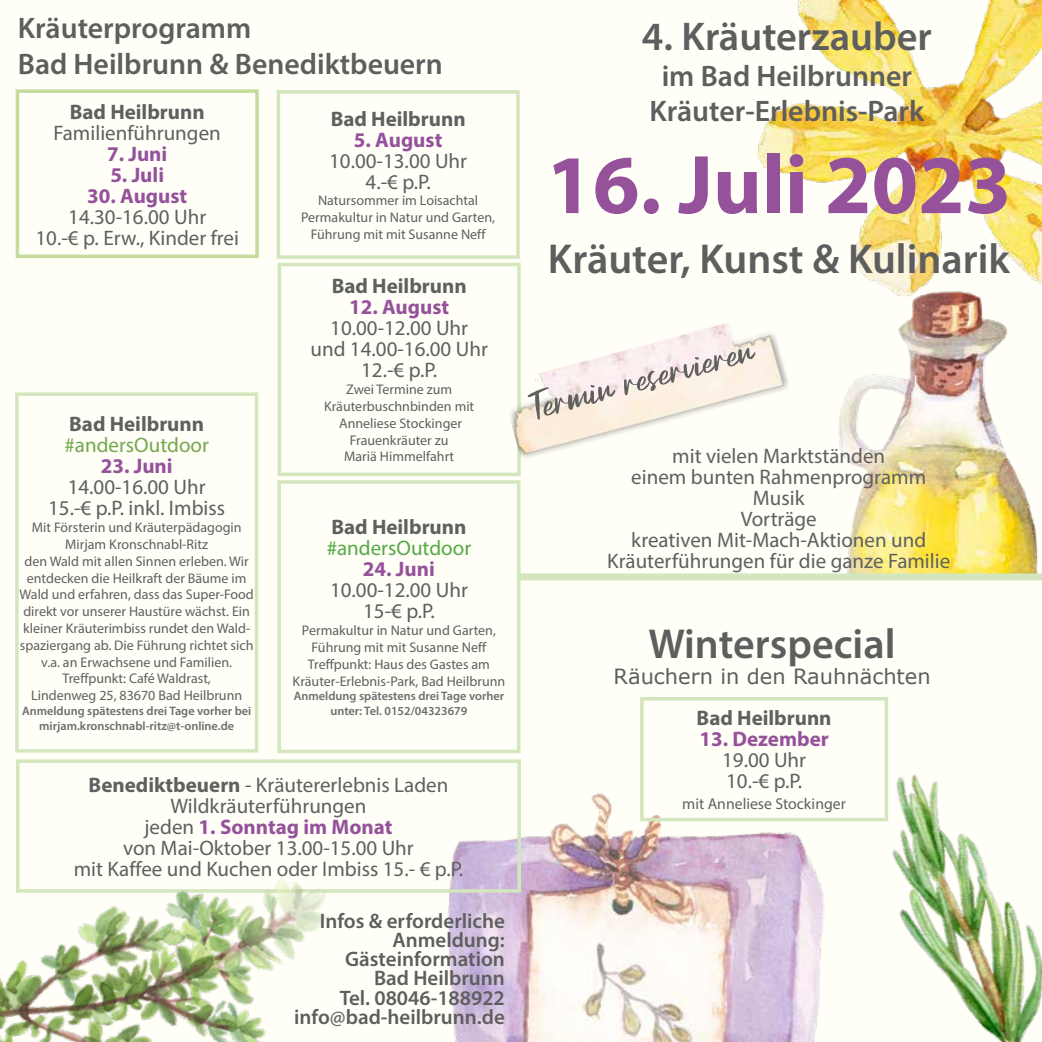
<style>
.page{position:relative;width:1042px;height:1042px;background:#fffef7}
.page>*{position:absolute;margin:0;border:0;box-sizing:border-box;transform-origin:0 0}
.t1{font:700 84px "Myriad Pro";color:#95529b}
.t2{font:49px "Couriera";color:#5f605f}
.t3{font:600 42px "Myriad Pro";color:#5f5e5e}
.t4{font:600 40.25px "Myriad Pro";color:#5f5e5e}
.t5{font:600 29.75px/35.7px "Myriad Pro";color:#5f5e5e}
.t6{font:21px/21px "Myriad Pro";color:#5f605f;text-align:center}
.t7{font:600 21px/19.2px "Myriad Pro";color:#5f5e5e;text-align:right}
.t8{font:700 21px "Myriad Pro";color:#5f605f}
.t9{font:700 21px "Myriad Pro";color:#95529b}
.t10{font:21px "Verdana";color:#5f5e5e}
.t11{font:21px "Myriad Pro";color:#74a84e}
.t12{font:21px "Myriad Pro";color:#53aa45}
.t13{font:15.75px "Myriad Pro";color:#5f605f}
.t14{font:14px/16.8px "Myriad Pro";color:#5f605f;text-align:center}
.t15{font:600 12.25px/14.7px "Myriad Pro";color:#6c6d6e;text-align:center}
.s1{font-weight:700}
.s2{font-weight:700;color:#95529b}
.s3{color:#6c6d6e}
</style>
<div class="page">
<img style="left:444px;top:793px;width:353px;height:249px">
<img style="left:758px;top:0;width:284px;height:282px">
<div style="left:16px;top:759px;width:505px;height:133px;border:4px solid #d4e6bd"></div>
<div style="left:16px;top:89px;width:243px;height:169px;border:4px solid #c6dc9d"></div>
<div style="left:277px;top:90px;width:243px;height:169px;border:4px solid #d4e6bd"></div>
<div style="left:278px;top:263px;width:243px;height:213px;border:4px solid #d4e6bd"></div>
<div style="left:15px;top:392px;width:243px;height:360px;border:4px solid #d4e6bd"></div>
<img style="left:500px;top:306px;width:288px;height:167px">
<img style="left:0;top:865px;width:354px;height:177px">
<img style="left:838px;top:282px;width:204px;height:291px">
<div style="left:518px;top:573px;width:524px;height:7px;background:#d4e6bd"></div>
<div style="left:640px;top:697px;width:248px;height:124px;border:4px solid #d4e6bd"></div>
<div style="left:277px;top:480px;width:243px;height:273px;border:4px solid #d4e6bd"></div>
<img style="left:797px;top:755px;width:245px;height:287px">
<h3 class="t5" style="left:18px;top:10px;width:426px">Kräuterprogramm<br>Bad Heilbrunn &amp; Benediktbeuern</h3>
<h3 class="t8" style="left:70px;top:98px;width:136px">Bad Heilbrunn</h3>
<h3 class="t6" style="left:54px;top:122px;width:169px">Familienführungen</h3>
<h3 class="t9" style="left:107px;top:140px;width:62px">7. Juni</h3>
<h3 class="t9" style="left:110px;top:161px;width:55px">5. Juli</h3>
<h3 class="t9" style="left:87px;top:182px;width:102px">30. August</h3>
<h3 class="t6" style="left:36px;top:206px;width:205px">14.30-16.00 Uhr<br>10.-€ p. Erw., Kinder frei</h3>
<h3 class="t8" style="left:69px;top:410px;width:136px">Bad Heilbrunn</h3>
<h3 class="t11" style="left:64px;top:432px;width:146px">#andersOutdoor</h3>
<h3 class="t9" style="left:101px;top:452px;width:73px">23. Juni</h3>
<h3 class="t6" style="left:48px;top:476px;width:178px">14.00-16.00 Uhr<br>15.-€ p.P. inkl. Imbiss</h3>
<p class="t14" style="left:20px;top:519px;width:236px">Mit Försterin und Kräuterpädagogin Mirjam Kronschnabl-Ritz<br>den Wald mit allen Sinnen erleben. Wir entdecken die Heilkraft der Bäume im Wald und erfahren, dass das Super-Food direkt vor unserer Haustüre wächst. Ein kleiner Kräuterimbiss rundet den Wald&shy;spaziergang ab. Die Führung richtet sich v.a. an Erwachsene und Familien.<br>Treffpunkt: Café Waldrast,<br>Lindenweg 25, 83670 Bad Heilbrunn</p>
<p class="t15" style="left:22px;top:703px;width:231px">Anmeldung spätestens drei Tage vorher bei mirjam.kronschnabl-ritz@t-online.de</p>
<h3 class="t8" style="left:331px;top:105px;width:136px">Bad Heilbrunn</h3>
<h3 class="t9" style="left:354px;top:126px;width:90px">5. August</h3>
<h3 class="t6" style="left:329px;top:150px;width:139px">10.00-13.00 Uhr<br>4.-€ p.P.</h3>
<p class="t14" style="left:301px;top:192px;width:195px">Natursommer im Loisachtal<br>Permakultur in Natur und Garten,<br>Führung mit mit Susanne Neff</p>
<h3 class="t8" style="left:332px;top:272px;width:136px">Bad Heilbrunn</h3>
<h3 class="t9" style="left:349px;top:293px;width:102px">12. August</h3>
<h3 class="t6" style="left:310px;top:317px;width:179px">10.00-12.00 Uhr und 14.00-16.00 Uhr<br>12.-€ p.P.</h3>
<p class="t14" style="left:324px;top:381px;width:152px">Zwei Termine zum<br>Kräuterbuschnbinden mit<br>Anneliese Stockinger<br>Frauenkräuter zu<br>Mariä Himmelfahrt</p>
<h3 class="t8" style="left:331px;top:513px;width:136px">Bad Heilbrunn</h3>
<h3 class="t12" style="left:327px;top:535px;width:146px">#andersOutdoor</h3>
<h3 class="t9" style="left:363px;top:555px;width:73px">24. Juni</h3>
<h3 class="t6" style="left:330px;top:579px;width:139px">10.00-12.00 Uhr<br>15-€ p.P.</h3>
<p class="t14" style="left:293px;top:622px;width:214px">Permakultur in Natur und Garten, Führung mit mit Susanne Neff Treffpunkt: Haus des Gastes am Kräuter-Erlebnis-Park, Bad Heilbrunn</p>
<p class="t15" style="left:294px;top:688px;width:212px">Anmeldung spätestens drei Tage vorher unter: Tel. 0152/04323679</p>
<h3 class="t6" style="left:74px;top:774px;width:391px"><span class="s1">Benediktbeuern</span> - Kräutererlebnis Laden Wildkräuterführungen<br>jeden <span class="s2">1. Sonntag im Monat<br></span>von Mai-Oktober 13.00-15.00 Uhr<br>mit Kaffee und Kuchen oder Imbiss 15.- € p.P.</h3>
<h3 class="t7" style="left:294px;top:910px;width:212px">Infos &amp; erforderliche<br>Anmeldung:<br>Gästeinformation<br>Bad Heilbrunn<br>Tel. 08046-188922 info<span class="s3">@</span>bad-heilbrunn.de</h3>
<h3 class="t4" style="left:642px;top:11px;width:291px">4. Kräuterzauber</h3>
<h3 class="t5" style="left:649px;top:57px;width:276px;text-align:center">im Bad Heilbrunner<br>Kräuter-Erlebnis-Park</h3>
<h1 class="t1" style="left:546px;top:130px;width:467px">16. Juli 2023</h1>
<h3 class="t3" style="left:548px;top:232px;width:464px">Kräuter, Kunst &amp; Kulinarik</h3>
<h2 class="t2" style="left:525px;top:390px;width:232px;rotate:-15deg">Termin reservieren</h2>
<h3 class="t6" style="left:607px;top:445px;width:345px">mit vielen Marktständen<br>einem bunten Rahmenprogramm<br>Musik<br>Vorträge<br>kreativen Mit-Mach-Aktionen und<br>Kräuterführungen für die ganze Familie</h3>
<h3 class="t3" style="left:648px;top:617px;width:248px">Winterspecial</h3>
<h3 class="t10" style="left:613px;top:661px;width:319px">Räuchern in den Rauhnächten</h3>
<h3 class="t8" style="left:696px;top:704px;width:136px">Bad Heilbrunn</h3>
<h3 class="t9" style="left:699px;top:725px;width:131px">13. Dezember</h3>
<h3 class="t6" style="left:722px;top:749px;width:85px;text-align:left">19.00 Uhr<br>10.-€ p.P.</h3>
<p class="t13" style="left:682px;top:794px;width:165px">mit Anneliese Stockinger</p>
</div>
